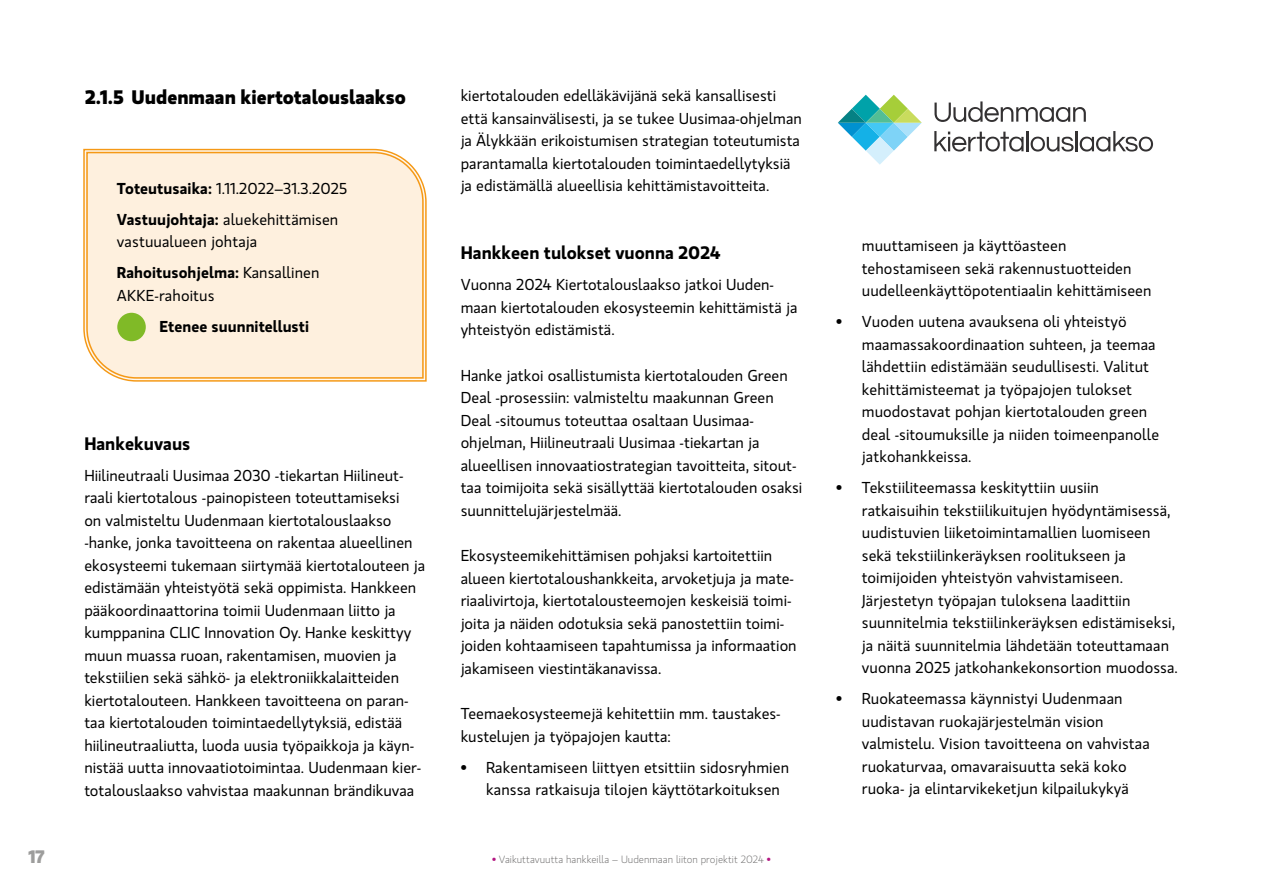
<style>
.page{position:relative;width:1263px;height:893px;background:#fff}
.page>*{position:absolute;margin:0;border:0;box-sizing:border-box;transform-origin:0 0}
.Väliotsikko_H3{font:700 19.5px "Gloriola Std";color:#000}
.laatikon_otsikko{font:600 18px "Gloriola Std";color:#000}
.t1{font:700 18px "Gloriola Std";color:#9d9d9c}
.Leipäteksti{font:15.75px/22.5px "Gloriola Std";color:#000}
.Listaus{font:15.75px/22.5px "Gloriola Std";letter-spacing:.005em;color:#000}
.Listaus-2{font:600 15.75px "Gloriola Std";letter-spacing:.005em;color:#000}
.t2{font:300 10.5px "Gloriola Std";color:#706f6f}
.s1{font-weight:600}
.s2{color:#b31681}
</style>
<div class="page">
<svg style="left:83px;top:148px;width:344px;height:234px"></svg>
<div style="left:86px;top:151px;width:338px;height:228px;background:#fef0de"></div>
<div style="left:117px;top:313px;width:29px;height:28px;background:#80ba27;border-radius:50%"></div>
<svg style="left:934px;top:101px;width:152px;height:21px"></svg>
<svg style="left:934px;top:131px;width:89px;height:21px"></svg>
<hr style="left:1026px;top:131px;width:2px;height:20px;background:#333132">
<svg style="left:1030px;top:137px;width:43px;height:15px"></svg>
<hr style="left:1075px;top:131px;width:3px;height:20px;background:#333132">
<svg style="left:1080px;top:131px;width:73px;height:21px"></svg>
<svg style="left:838px;top:95px;width:84px;height:70px"></svg>
<h3 class="Väliotsikko_H3" style="left:85px;top:83px;width:322px">2.1.5 Uudenmaan kiertotalouslaakso</h3>
<p class="Listaus" style="left:117px;top:177px;width:231px"><span class="s1">Toteutusaika:</span> 1.11.2022–31.3.2025</p>
<p class="Listaus" style="left:117px;top:208px;width:223px"><span class="s1">Vastuujohtaja:</span> aluekehittämisen vastuualueen johtaja</p>
<p class="Listaus" style="left:117px;top:261px;width:204px"><span class="s1">Rahoitusohjelma:</span> Kansallinen<br>AKKE-rahoitus</p>
<p class="Listaus-2" style="left:159px;top:315px;width:151px">Etenee suunnitellusti</p>
<p class="laatikon_otsikko" style="left:84px;top:431px;width:108px">Hankekuvaus</p>
<p class="Leipäteksti" style="left:84px;top:464px;width:342px">Hiilineutraali Uusimaa 2030 -tiekartan Hiilineut&shy;raali kiertotalous -painopisteen toteuttamiseksi<br>on valmisteltu Uudenmaan kiertotalouslaakso -hanke, jonka tavoitteena on rakentaa alueellinen ekosysteemi tukemaan siirtymää kiertotalouteen ja edistämään yhteistyötä sekä oppimista. Hankkeen pääkoordinaattorina toimii Uudenmaan liitto ja kumppanina CLIC Innovation Oy. Hanke keskittyy muun muassa ruoan, rakentamisen, muovien ja tekstiilien sekä sähkö- ja elektroniikkalaitteiden kiertotalouteen. Hankkeen tavoitteena on paran&shy;taa kiertotalouden toimintaedellytyksiä, edistää hiilineutraaliutta, luoda uusia työpaikkoja ja käyn&shy;nistää uutta innovaatiotoimintaa. Uudenmaan kier&shy;totalouslaakso vahvistaa maakunnan brändikuvaa</p>
<p class="Leipäteksti" style="left:461px;top:84px;width:343px">kiertotalouden edelläkävijänä sekä kansallisesti että kansainvälisesti, ja se tukee Uusimaa-ohjelman ja Älykkään erikoistumisen strategian toteutumista parantamalla kiertotalouden toimintaedellytyksiä ja edistämällä alueellisia kehittämistavoitteita.</p>
<p class="laatikon_otsikko" style="left:461px;top:240px;width:261px">Hankkeen tulokset vuonna 2024</p>
<p class="Leipäteksti" style="left:461px;top:273px;width:338px">Vuonna 2024 Kiertotalouslaakso jatkoi Uuden&shy;maan kiertotalouden ekosysteemin kehittämistä ja yhteistyön edistämistä.</p>
<p class="Leipäteksti" style="left:461px;top:364px;width:343px">Hanke jatkoi osallistumista kiertotalouden Green Deal -prosessiin: valmisteltu maakunnan Green Deal -sitoumus toteuttaa osaltaan Uusimaa&shy;ohjelman, Hiilineutraali Uusimaa -tiekartan ja alueellisen innovaatiostrategian tavoitteita, sitout&shy;taa toimijoita sekä sisällyttää kiertotalouden osaksi suunnittelujärjestelmää.</p>
<p class="Leipäteksti" style="left:461px;top:544px;width:337px">Ekosysteemikehittämisen pohjaksi kartoitettiin alueen kiertotaloushankkeita, arvoketjuja ja mate&shy;riaalivirtoja, kiertotalousteemojen keskeisiä toimi&shy;joita ja näiden odotuksia sekä panostettiin toimi&shy;joiden kohtaamiseen tapahtumissa ja informaation jakamiseen viestintäkanavissa.</p>
<p class="Leipäteksti" style="left:461px;top:702px;width:322px">Teemaekosysteemejä kehitettiin mm. taustakes&shy;kustelujen ja työpajojen kautta:</p>
<p class="Listaus" style="left:486px;top:756px;width:304px;text-indent:-26px">• Rakentamiseen liittyen etsittiin sidosryhmien kanssa ratkaisuja tilojen käyttötarkoituksen</p>
<p class="t1" style="left:28px;top:844px;width:18px">17</p>
<p class="t2" style="left:492px;top:853px;width:280px"><span class="s2">•</span> Vaikuttavuutta hankkeilla – Uudenmaan liiton projektit 2024 <span class="s2">•</span></p>
<p class="Listaus" style="left:862px;top:234px;width:291px">muuttamiseen ja käyttöasteen tehostamiseen sekä rakennustuotteiden uudelleenkäyttöpotentiaalin kehittämiseen</p>
<p class="Listaus" style="left:862px;top:310px;width:299px;text-indent:-26px">• Vuoden uutena avauksena oli yhteistyö maamassakoordinaation suhteen, ja teemaa lähdettiin edistämään seudullisesti. Valitut kehittämisteemat ja työpajojen tulokset muodostavat pohjan kiertotalouden green deal -sitoumuksille ja niiden toimeenpanolle jatkohankkeissa.</p>
<p class="Listaus" style="left:862px;top:476px;width:318px;text-indent:-26px">• Tekstiiliteemassa keskityttiin uusiin ratkaisuihin tekstiilikuitujen hyödyntämisessä, uudistuvien liiketoimintamallien luomiseen sekä tekstiilinkeräyksen roolitukseen ja toimijoiden yhteistyön vahvistamiseen.<br>Järjestetyn työpajan tuloksena laadittiin suunnitelmia tekstiilinkeräyksen edistämiseksi, ja näitä suunnitelmia lähdetään toteuttamaan vuonna 2025 jatkohankekonsortion muodossa.</p>
<p class="Listaus" style="left:862px;top:687px;width:290px;text-indent:-26px">• Ruokateemassa käynnistyi Uudenmaan uudistavan ruokajärjestelmän vision valmistelu. Vision tavoitteena on vahvistaa ruokaturvaa, omavaraisuutta sekä koko ruoka- ja elintarvikeketjun kilpailukykyä</p>
</div>
